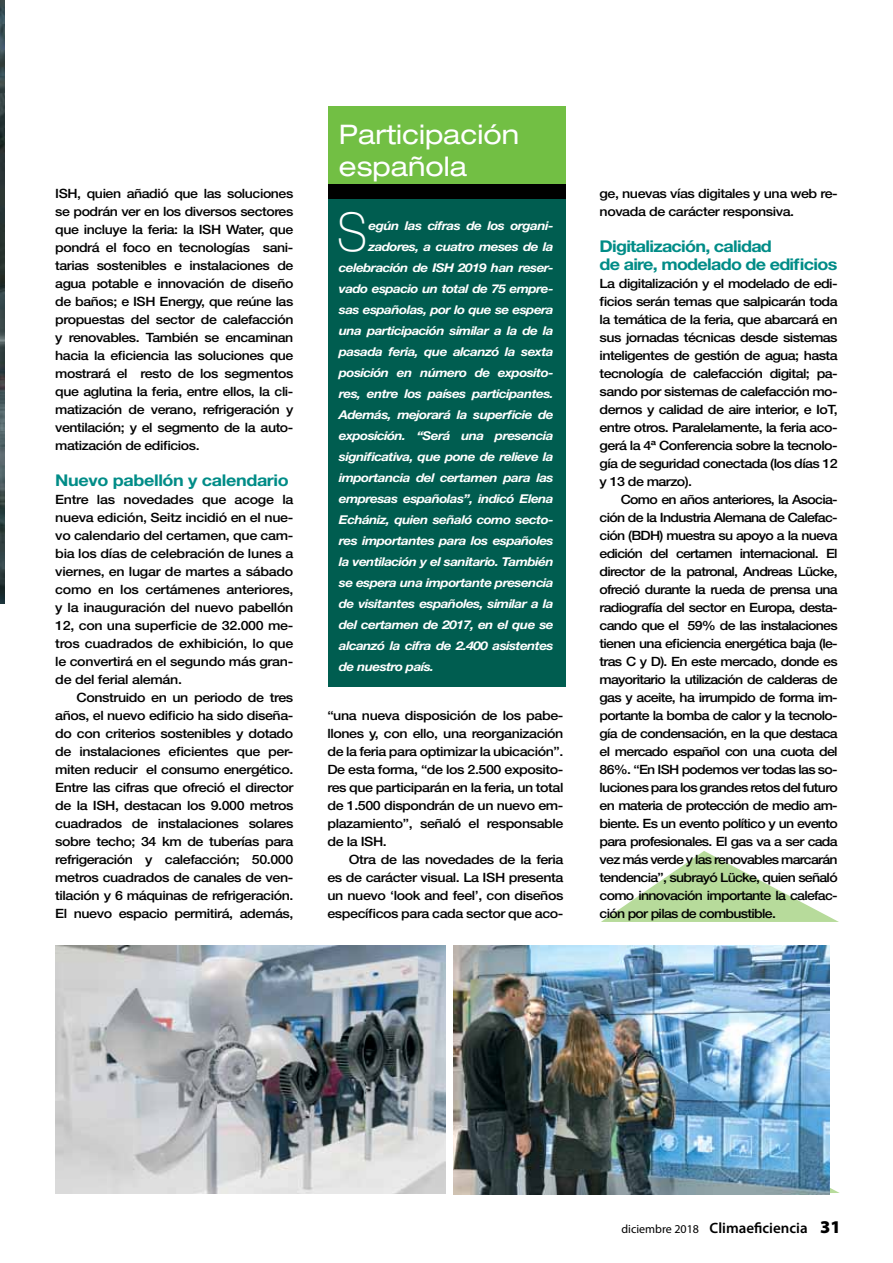
<style>
.page{position:relative;width:893px;height:1263px;background:#fff}
.page>*{position:absolute;margin:0;border:0;box-sizing:border-box;transform-origin:0 0}
.t1{font:100 expanded 53.7px "Helvetica Neue LT Std";color:#fff;scale:.8 1}
.t2{font:expanded 27px/32.4px "Helvetica Neue LT Std";color:#fff}
.t3{font:700 16.2px/18px "Helvetica Neue LT Std";letter-spacing:-.04em;color:#008c87;scale:1.11 1}
.t4{font:700 16.2px "Helvetica Neue LT Std";letter-spacing:-.02em;color:#008c87;scale:1.11 1}
.t5{font:600 15px "Myriad Pro";color:#000}
.t6{font:500 12.9px/18px "Helvetica Neue LT Std";letter-spacing:-.03em;color:#000;text-align:justify;scale:1.11 1}
.t7{font:500 12.9px/18px "Helvetica Neue LT Std";letter-spacing:-.03em;color:#000;text-align:justify;scale:1.1 1}
.t8{font:italic 700 12.15px "Helvetica Neue LT Std";letter-spacing:-.04em;color:#fff;scale:1.11 1}
.s1{font-weight:400;font-size:12px}
.s2{font-weight:900;font-size:18px}
</style>
<div class="page">
<svg style="left:601px;top:851px;width:238px;height:71px"></svg>
<svg style="left:829px;top:1122px;width:11px;height:71px"></svg>
<img style="left:0;top:0;width:5px;height:604px">
<div style="left:328px;top:160px;width:237px;height:526px;background:#005d50"></div>
<div style="left:328px;top:107px;width:237px;height:92px;background:#72bf44"></div>
<div style="left:328px;top:184px;width:237px;height:15px;background:#000"></div>
<img style="left:55px;top:945px;width:390px;height:248px">
<img style="left:454px;top:945px;width:375px;height:249px">
<p class="t7" style="left:55px;top:184px;width:218px">ISH, quien añadió que las soluciones se podrán ver en los diversos sectores que incluye la feria: la ISH Water, que pondrá el foco en tecnologías sani&shy;tarias sostenibles e instalaciones de agua potable e innovación de diseño de baños; e ISH Energy, que reúne las propuestas del sector de calefacción y renovables. También se encaminan hacia la eficiencia las soluciones que mostrará el resto de los segmentos que aglutina la feria, entre ellos, la cli&shy;matización de verano, refrigeración y ventilación; y el segmento de la auto&shy;matización de edificios.</p>
<p class="t4" style="left:55px;top:470px;width:212px">Nuevo pabellón y calendario</p>
<p class="t6" style="left:55px;top:490px;width:216px">Entre las novedades que acoge la nueva edición, Seitz incidió en el nue&shy;vo calendario del certamen, que cam&shy;bia los días de celebración de lunes a viernes, en lugar de martes a sábado como en los certámenes anteriores, y la inauguración del nuevo pabellón 12, con una superficie de 32.000 me&shy;tros cuadrados de exhibición, lo que le convertirá en el segundo más gran&shy;de del ferial alemán.</p>
<p class="t6" style="left:55px;top:688px;width:216px;text-indent:21px">Construido en un periodo de tres años, el nuevo edificio ha sido diseña&shy;do con criterios sostenibles y dotado de instalaciones eficientes que per&shy;miten reducir el consumo energético.<br>Entre las cifras que ofreció el director de la ISH, destacan los 9.000 metros cuadrados de instalaciones solares sobre techo; 34 km de tuberías para refrigeración y calefacción; 50.000 metros cuadrados de canales de ven&shy;tilación y 6 máquinas de refrigeración.<br>El nuevo espacio permitirá, además,</p>
<h2 class="t2" style="left:339px;top:118px;width:182px">Participación española</h2>
<h1 class="t1" style="left:338px;top:200px;width:37px">S</h1>
<p class="t8" style="left:368px;top:218px;width:168px">egún las cifras de los organi-</p>
<p class="t8" style="left:368px;top:239px;width:168px">zadores, a cuatro meses de la</p>
<p class="t8" style="left:339px;top:260px;width:195px">celebración de ISH 2019 han reser-</p>
<p class="t8" style="left:339px;top:281px;width:195px">vado espacio un total de 75 empre-</p>
<p class="t8" style="left:339px;top:302px;width:195px">sas españolas, por lo que se espera</p>
<p class="t8" style="left:339px;top:323px;width:195px">una participación similar a la de la</p>
<p class="t8" style="left:339px;top:344px;width:195px">pasada feria, que alcanzó la sexta</p>
<p class="t8" style="left:339px;top:365px;width:195px">posición en número de exposito-</p>
<p class="t8" style="left:339px;top:386px;width:195px">res, entre los países participantes.</p>
<p class="t8" style="left:339px;top:407px;width:195px">Además, mejorará la superficie de</p>
<p class="t8" style="left:339px;top:428px;width:195px">exposición. “Será una presencia</p>
<p class="t8" style="left:339px;top:449px;width:195px">significativa, que pone de relieve la</p>
<p class="t8" style="left:339px;top:470px;width:195px">importancia del certamen para las</p>
<p class="t8" style="left:339px;top:491px;width:195px">empresas españolas”, indicó Elena</p>
<p class="t8" style="left:339px;top:512px;width:195px">Echániz, quien señaló como secto-</p>
<p class="t8" style="left:339px;top:533px;width:195px">res importantes para los españoles</p>
<p class="t8" style="left:339px;top:554px;width:195px">la ventilación y el sanitario. También</p>
<p class="t8" style="left:339px;top:575px;width:195px">se espera una importante presencia</p>
<p class="t8" style="left:339px;top:596px;width:195px">de visitantes españoles, similar a la</p>
<p class="t8" style="left:339px;top:617px;width:195px">del certamen de 2017, en el que se</p>
<p class="t8" style="left:339px;top:638px;width:195px">alcanzó la cifra de 2.400 asistentes</p>
<p class="t8" style="left:339px;top:659px;width:87px">de nuestro país.</p>
<p class="t6" style="left:327px;top:706px;width:214px">“una nueva disposición de los pabe&shy;llones y, con ello, una reorganización de la feria para optimizar la ubicación”.<br>De esta forma, “de los 2.500 exposito&shy;res que participarán en la feria, un total de 1.500 dispondrán de un nuevo em&shy;plazamiento”, señaló el responsable de la ISH.</p>
<p class="t6" style="left:327px;top:850px;width:214px;text-indent:21px">Otra de las novedades de la feria es de carácter visual. La ISH presenta un nuevo ‘look and feel’, con diseños específicos para cada sector que aco-</p>
<p class="t6" style="left:600px;top:184px;width:216px">ge, nuevas vías digitales y una web re&shy;novada de carácter responsiva.</p>
<p class="t3" style="left:600px;top:237px;width:216px">Digitalización, calidad<br>de aire, modelado de edificios</p>
<p class="t6" style="left:600px;top:274px;width:216px">La digitalización y el modelado de edi&shy;ficios serán temas que salpicarán toda la temática de la feria, que abarcará en sus jornadas técnicas desde sistemas inteligentes de gestión de agua; hasta tecnología de calefacción digital; pa&shy;sando por sistemas de calefacción mo&shy;dernos y calidad de aire interior, e IoT, entre otros. Paralelamente, la feria aco&shy;gerá la 4ª Conferencia sobre la tecnolo&shy;gía de seguridad conectada (los días 12 y 13 de marzo).</p>
<p class="t7" style="left:600px;top:490px;width:218px;text-indent:21px">Como en años anteriores, la Asocia&shy;ción de la Industria Alemana de Calefac&shy;ción (BDH) muestra su apoyo a la nueva edición del certamen internacional. El director de la patronal, Andreas Lücke, ofreció durante la rueda de prensa una radiografía del sector en Europa, desta&shy;cando que el 59% de las instalaciones tienen una eficiencia energética baja (le&shy;tras C y D). En este mercado, donde es mayoritario la utilización de calderas de gas y aceite, ha irrumpido de forma im&shy;portante la bomba de calor y la tecnolo&shy;gía de condensación, en la que destaca el mercado español con una cuota del 86%. “En ISH podemos ver todas las so&shy;luciones para los grandes retos del futuro en materia de protección de medio am&shy;biente. Es un evento político y un evento para profesionales. El gas va a ser cada vez más verde y las renovables marcarán tendencia”, subrayó Lücke, quien señaló como innovación importante la calefac&shy;ción por pilas de combustible.</p>
<p class="t5" style="left:621px;top:1219px;width:221px"><span class="s1">diciembre 2018</span> Climaeficiencia <span class="s2">31</span></p>
</div>
